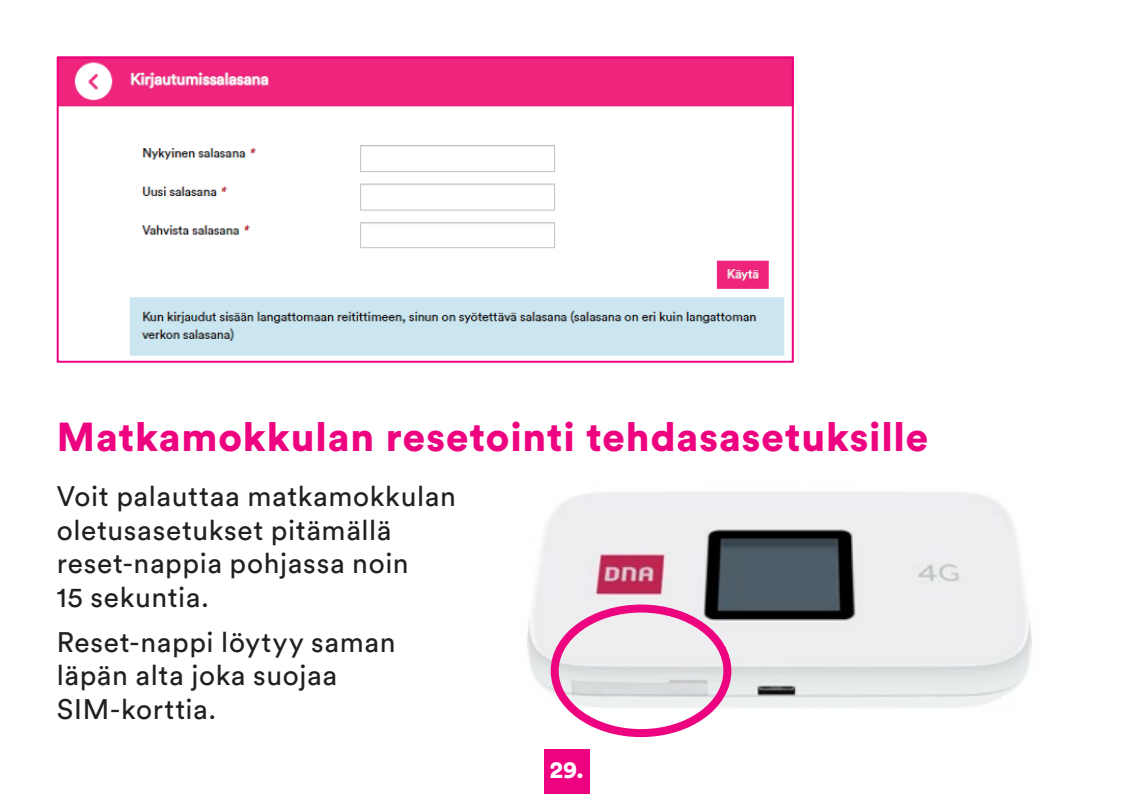
<style>
.page{position:relative;width:1134px;height:794px;background:#fff}
.page>*{position:absolute;margin:0;border:0;box-sizing:border-box;transform-origin:0 0}
.t1{font:900 40px "Circular Std";letter-spacing:.025em;color:#ed0280}
.t2{font:28px/33.6px "Circular Std";letter-spacing:.025em;color:#231f20}
.t3{font:900 24px "Circular Std";color:#fff}
</style>
<div class="page">
<div style="left:544px;top:748px;width:46px;height:46px;background:#ed0280"></div>
<img style="left:527px;top:492px;width:505px;height:246px">
<div style="left:551px;top:604px;width:180px;height:133px;border:8px solid #ed0280;border-radius:50%"></div>
<img style="left:60px;top:60px;width:731px;height:296px">
<div style="left:57px;top:57px;width:737px;height:306px;border:2px solid #ed0280"></div>
<h1 class="t1" style="left:57px;top:410px;width:873px">Matkamokkulan resetointi tehdasasetuksille</h1>
<p class="t2" style="left:57px;top:479px;width:401px">Voit palauttaa matkamokkulan oletusasetukset pitämällä reset-nappia pohjassa noin<br>15 sekuntia.</p>
<p class="t2" style="left:57px;top:625px;width:340px">Reset-nappi löytyy saman läpän alta joka suojaa<br>SIM-korttia.</p>
<p class="t3" style="left:550px;top:753px;width:36px">29.</p>
</div>
